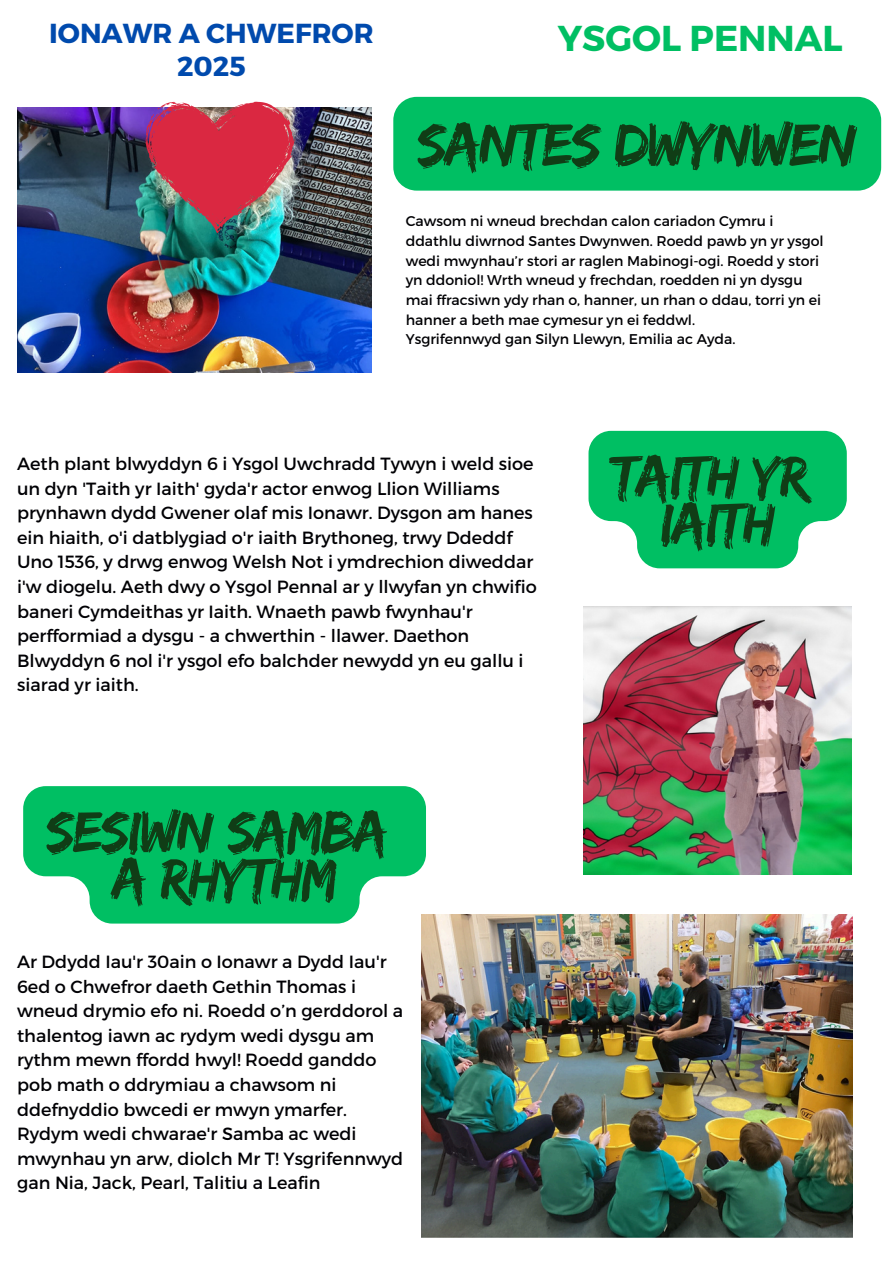
<style>
.page{position:relative;width:894px;height:1264px;background:#fff}
.page>*{position:absolute;margin:0;border:0;box-sizing:border-box;transform-origin:0 0}
.t1{font:61.8px "Edo";letter-spacing:-.03em;color:#103d16}
.t2{font:59.55px/47.2px "Edo";letter-spacing:-.03em;color:#103d16;text-align:center}
.t3{font:59.4px/47.2px "Edo";letter-spacing:-.03em;color:#103d16;text-align:center}
.t4{font:700 36px "Montserrat";color:#00bf63}
.t5{font:700 27.45px "Montserrat";color:#004aad}
.t6{font:17.7px/24.6px "Montserrat";color:#010004}
.t7{font:14.1px/19.6px "Montserrat";color:#010004}
</style>
<div class="page">
<img style="left:17px;top:107px;width:354px;height:265px">
<img style="left:421px;top:914px;width:431px;height:323px">
<img style="left:583px;top:606px;width:268px;height:268px">
<img style="left:145px;top:102px;width:149px;height:131px">
<div style="left:393px;top:97px;width:487px;height:94px;background:#00bf63;border-radius:23px"></div>
<svg style="left:23px;top:786px;width:403px;height:137px;background:#20c777"></svg>
<svg style="left:588px;top:431px;width:258px;height:137px;background:#24c879"></svg>
<p class="t5" style="left:49px;top:16px;width:326px">IONAWR A CHWEFROR</p>
<p class="t4" style="left:557px;top:15px;width:286px">YSGOL PENNAL</p>
<p class="t5" style="left:177px;top:48px;width:70px">2025</p>
<h3 class="t1" style="left:417px;top:109px;width:441px">SANTES DWYNWEN</h3>
<h1 class="t7" style="left:405px;top:211px;width:419px">Cawsom ni wneud brechdan calon cariadon Cymru i ddathlu diwrnod Santes Dwynwen. Roedd pawb yn yr ysgol wedi mwynhau’r stori ar raglen Mabinogi-ogi. Roedd y stori yn ddoniol! Wrth wneud y frechdan, roedden ni yn dysgu mai ffracsiwn ydy rhan o, hanner, un rhan o ddau, torri yn ei hanner a beth mae cymesur yn ei feddwl.</h1>
<h4 class="t7" style="left:405px;top:329px;width:331px">Ysgrifennwyd gan Silyn Llewyn, Emilia ac Ayda.</h4>
<h1 class="t6" style="left:17px;top:450px;width:521px">Aeth plant blwyddyn 6 i Ysgol Uwchradd Tywyn i weld sioe un dyn 'Taith yr Iaith' gyda'r actor enwog Llion Williams prynhawn dydd Gwener olaf mis Ionawr. Dysgon am hanes ein hiaith, o'i datblygiad o'r iaith Brythoneg, trwy Ddeddf Uno 1536, y drwg enwog Welsh Not i ymdrechion diweddar i'w diogelu. Aeth dwy o Ysgol Pennal ar y llwyfan yn chwifio baneri Cymdeithas yr Iaith. Wnaeth pawb fwynhau'r perfformiad a dysgu - a chwerthin - llawer. Daethon Blwyddyn 6 nol i'r ysgol efo balchder newydd yn eu gallu i siarad yr iaith.</h1>
<h2 class="t3" style="left:46px;top:806px;width:343px">SESIWN SAMBA<br>A RHYTHM</h2>
<p class="t6" style="left:17px;top:948px;width:387px">Ar Ddydd Iau'r 30ain o Ionawr a Dydd Iau'r 6ed o Chwefror daeth Gethin Thomas i wneud drymio efo ni. Roedd o’n gerddorol a thalentog iawn ac rydym wedi dysgu am rythm mewn ffordd hwyl! Roedd ganddo pob math o ddrymiau a chawsom ni ddefnyddio bwcedi er mwyn ymarfer.<br>Rydym wedi chwarae'r Samba ac wedi mwynhau yn arw, diolch Mr T! Ysgrifennwyd gan Nia, Jack, Pearl, Talitiu a Leafin</p>
<p class="t2" style="left:611px;top:451px;width:199px">TAITH YR<br>IAITH</p>
</div>
